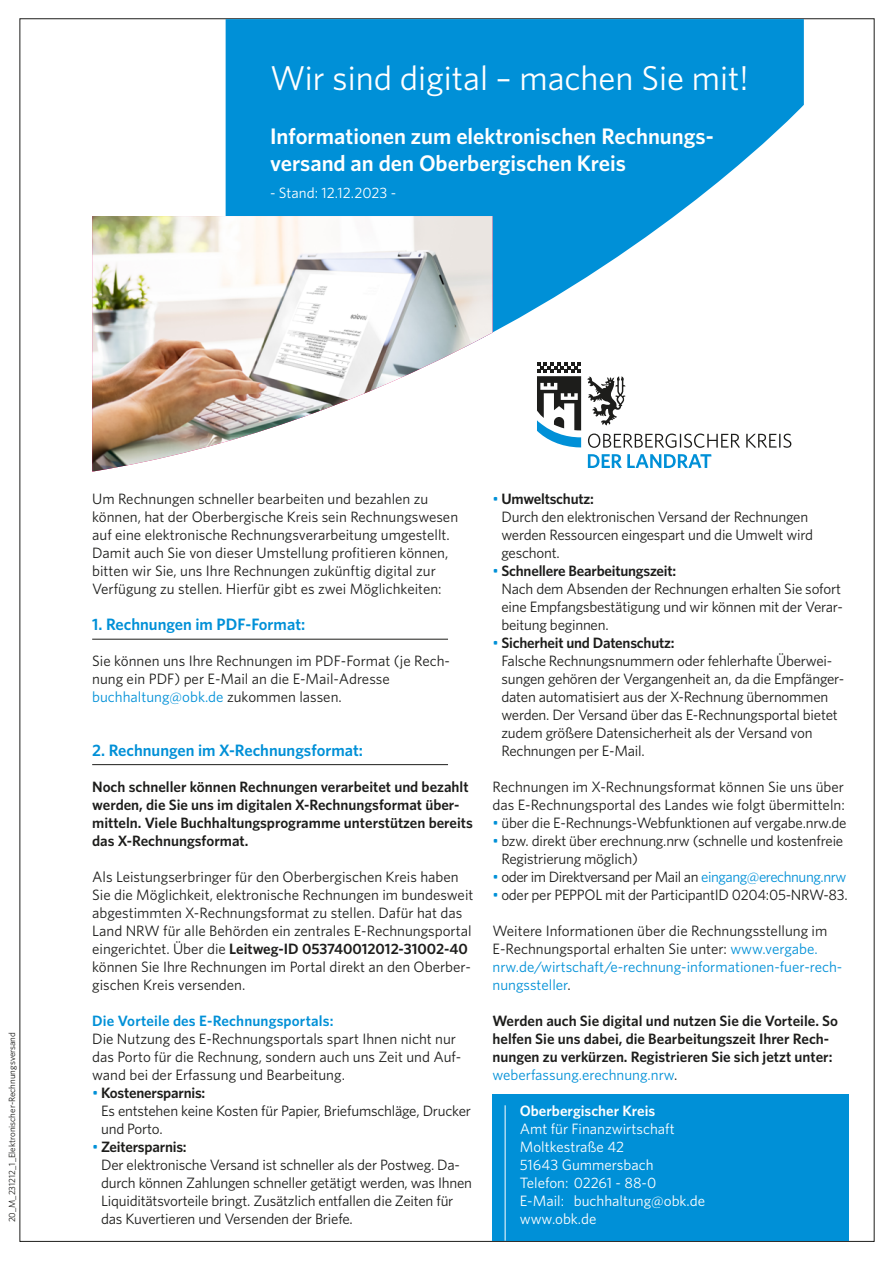
<style>
.page{position:relative;width:893px;height:1263px;background:#fff}
.page>*{position:absolute;margin:0;border:0;box-sizing:border-box;transform-origin:0 0}
.t1{font:34.5px "Whitney";color:#fff}
.t2{font:600 22.5px/27px "Whitney";color:#fff}
.t3{font:600 16.5px "Whitney";color:#0090d7}
.t4{font:15px/18px "Whitney";letter-spacing:-.01em;color:#1d1d1b}
.t5{font:600 15px/18px "Whitney";color:#1d1d1b}
.t6{font:15px/18px "Whitney";color:#fff}
.t7{font:15px "Whitney";letter-spacing:-.03em;color:#1d1d1b}
.t8{font:600 15px "Whitney";letter-spacing:.01em;color:#0090d7}
.t9{font:600 15px "Whitney";color:#fff}
.t10{font:9px "Whitney";color:#1d1d1b}
.s1{color:#0090d7}
.s2{font-weight:600}
.s3{font-weight:400;color:#0090d7}
.s4{font-weight:400}
</style>
<div class="page">
<svg style="left:226px;top:19px;width:578px;height:314px;fill:#0090d7"></svg>
<img style="left:92px;top:216px;width:400px;height:255px">
<hr style="left:92px;top:764px;width:356px;height:1px;background:#1d1d1b">
<svg style="left:587px;top:376px;width:39px;height:49px"></svg>
<svg style="left:537px;top:363px;width:44px;height:84px"></svg>
<svg style="left:588px;top:433px;width:203px;height:15px"></svg>
<svg style="left:588px;top:454px;width:123px;height:14px"></svg>
<hr style="left:92px;top:639px;width:356px;height:1px;background:#1d1d1b">
<div style="left:492px;top:1094px;width:356px;height:147px;background:#0090d7"></div>
<hr style="left:505px;top:1105px;width:1px;height:136px;background:#fff">
<h1 class="t1" style="left:270px;top:55px;width:480px">Wir sind digital – machen Sie mit!</h1>
<h2 class="t2" style="left:270px;top:122px;width:445px">Informationen zum elektronischen Rechnungs&shy;versand an den Oberbergischen Kreis</h2>
<p class="t6" style="left:270px;top:183px;width:128px">- Stand: 12.12.2023 -</p>
<p class="t10" style="left:6px;top:1222px;width:192px;rotate:-90deg">20_M_231212_1_Elektronischer-Rechnungsversand</p>
<p class="t4" style="left:92px;top:489px;width:367px">Um Rechnungen schneller bearbeiten und bezahlen zu können, hat der Oberbergische Kreis sein Rechnungswesen auf eine elektronische Rechnungsverarbeitung umgestellt.<br>Damit auch Sie von dieser Umstellung profitieren können, bitten wir Sie, uns Ihre Rechnungen zukünftig digital zur Verfügung zu stellen. Hierfür gibt es zwei Möglichkeiten:</p>
<p class="t3" style="left:92px;top:613px;width:215px">1. Rechnungen im PDF-Format:</p>
<p class="t4" style="left:92px;top:651px;width:359px">Sie können uns Ihre Rechnungen im PDF-Format (je Rech&shy;nung ein PDF) per E-Mail an die E-Mail-Adresse <span class="s1">buchhaltung@obk.de</span> zukommen lassen.</p>
<p class="t3" style="left:92px;top:739px;width:272px">2. Rechnungen im X-Rechnungsformat:</p>
<p class="t5" style="left:92px;top:777px;width:382px">Noch schneller können Rechnungen verarbeitet und bezahlt werden, die Sie uns im digitalen X-Rechnungsformat über&shy;mitteln. Viele Buchhaltungsprogramme unterstützen bereits das X-Rechnungsformat.</p>
<p class="t4" style="left:92px;top:867px;width:383px">Als Leistungserbringer für den Oberbergischen Kreis haben Sie die Möglichkeit, elektronische Rechnungen im bundesweit abgestimmten X-Rechnungsformat zu stellen. Dafür hat das Land NRW für alle Behörden ein zentrales E-Rechnungsportal eingerichtet. Über die <span class="s2">Leitweg-ID 053740012012-31002-40 </span>können Sie Ihre Rechnungen im Portal direkt an den Oberber&shy;gischen Kreis versenden.</p>
<p class="t8" style="left:92px;top:1011px;width:243px">Die Vorteile des E-Rechnungsportals:</p>
<p class="t4" style="left:92px;top:1029px;width:371px">Die Nutzung des E-Rechnungsportals spart Ihnen nicht nur das Porto für die Rechnung, sondern auch uns Zeit und Auf&shy;wand bei der Erfassung und Bearbeitung.</p>
<p class="t4" style="left:101px;top:1083px;width:371px;text-indent:-9px"><span class="s1">•</span> <span class="s2">Kostenersparnis:<br></span>Es entstehen keine Kosten für Papier, Briefumschläge, Drucker und Porto.</p>
<p class="t4" style="left:101px;top:1137px;width:372px;text-indent:-9px"><span class="s1">•</span> <span class="s2">Zeitersparnis:<br></span>Der elektronische Versand ist schneller als der Postweg. Da&shy;durch können Zahlungen schneller getätigt werden, was Ihnen Liquiditätsvorteile bringt. Zusätzlich entfallen die Zeiten für das Kuvertieren und Versenden der Briefe.</p>
<p class="t4" style="left:501px;top:489px;width:313px;text-indent:-9px"><span class="s1">•</span> <span class="s2">Umweltschutz:<br></span>Durch den elektronischen Versand der Rechnungen werden Ressourcen eingespart und die Umwelt wird geschont.</p>
<p class="t4" style="left:501px;top:561px;width:343px;text-indent:-9px"><span class="s1">•</span> <span class="s2">Schnellere Bearbeitungszeit:<br></span>Nach dem Absenden der Rechnungen erhalten Sie sofort eine Empfangsbestätigung und wir können mit der Verar&shy;beitung beginnen.</p>
<p class="t4" style="left:501px;top:633px;width:344px;text-indent:-9px"><span class="s1">•</span> <span class="s2">Sicherheit und Datenschutz:<br></span>Falsche Rechnungsnummern oder fehlerhafte Überwei&shy;sungen gehören der Vergangenheit an, da die Empfänger&shy;daten automatisiert aus der X-Rechnung übernommen werden. Der Versand über das E-Rechnungsportal bietet zudem größere Datensicherheit als der Versand von Rechnungen per E-Mail.</p>
<p class="t4" style="left:492px;top:777px;width:354px">Rechnungen im X-Rechnungsformat können Sie uns über das E-Rechnungsportal des Landes wie folgt übermitteln:</p>
<p class="t4" style="left:492px;top:813px;width:356px"><span class="s1">•</span> über die E-Rechnungs-Webfunktionen auf vergabe.nrw.de</p>
<p class="t4" style="left:501px;top:831px;width:343px;text-indent:-9px"><span class="s1">•</span> bzw. direkt über erechnung.nrw (schnelle und kostenfreie<br>Registrierung möglich)</p>
<p class="t7" style="left:492px;top:867px;width:355px"><span class="s1">•</span> oder im Direktversand per Mail an <span class="s1">eingang@erechnung.nrw</span></p>
<p class="t4" style="left:492px;top:885px;width:357px"><span class="s1">•</span> oder per PEPPOL mit der ParticipantID 0204:05-NRW-83.</p>
<p class="t4" style="left:492px;top:921px;width:351px">Weitere Informationen über die Rechnungsstellung im E-Rechnungsportal erhalten Sie unter: <span class="s1">www.vergabe. nrw.de/wirtschaft/e-rechnung-informationen-fuer-rech&shy;nungssteller</span>.</p>
<p class="t5" style="left:492px;top:1011px;width:347px">Werden auch Sie digital und nutzen Sie die Vorteile. So helfen Sie uns dabei, die Bearbeitungszeit Ihrer Rech&shy;nungen zu verkürzen. Registrieren Sie sich jetzt unter: <span class="s3">weberfassung.erechnung.nrw</span><span class="s4">.</span></p>
<p class="t9" style="left:520px;top:1101px;width:137px">Oberbergischer Kreis</p>
<p class="t6" style="left:520px;top:1119px;width:187px">Amt für Finanzwirtschaft<br>Moltkestraße 42<br>51643 Gummersbach<br>Telefon: 02261 - 88-0<br>E-Mail: buchhaltung@obk.de www.obk.de</p>
</div>
